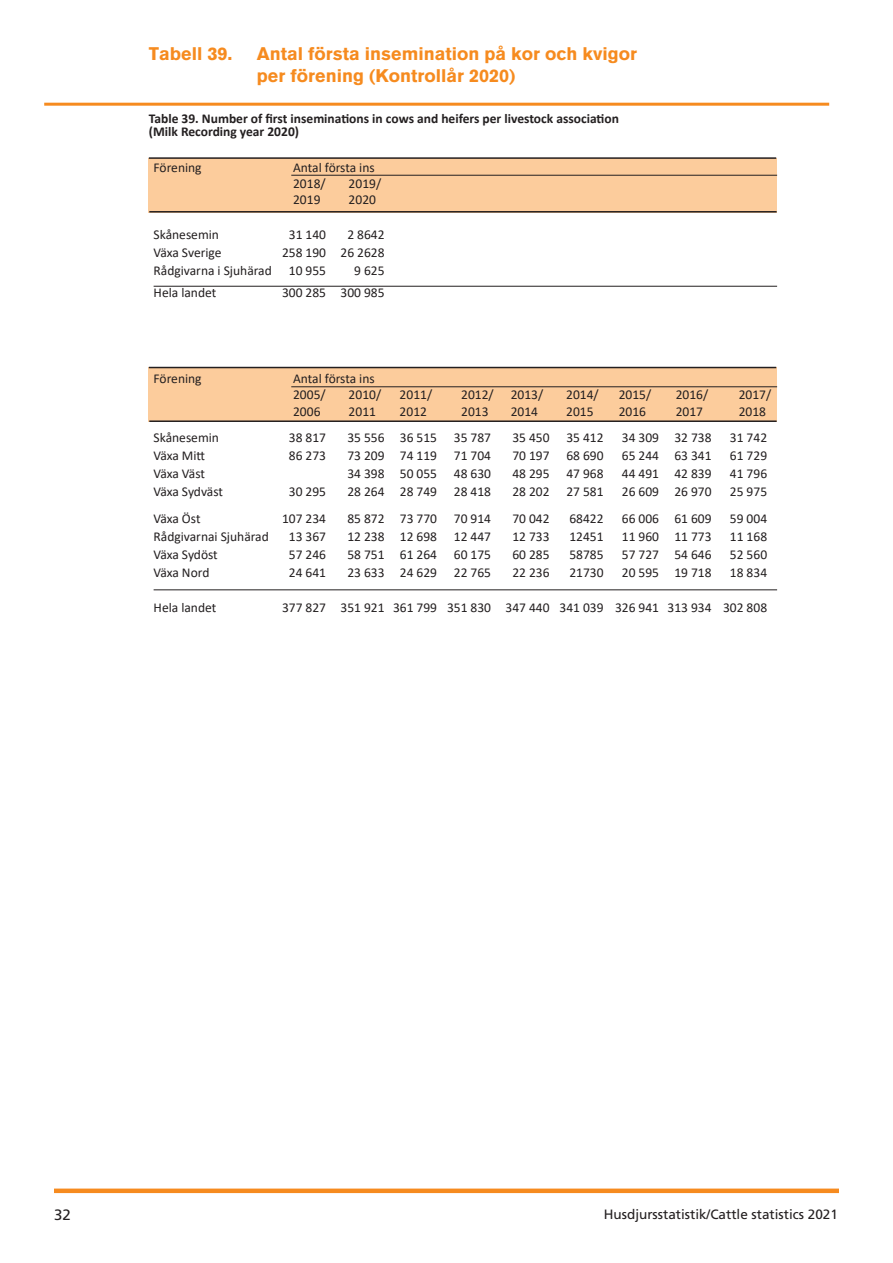
<style>
.page{position:relative;width:893px;height:1263px;background:#fff}
.page>*{position:absolute;margin:0;border:0;box-sizing:border-box;transform-origin:0 0}
.t1{font:900 18px/21.6px "Akzidenz Grotesk";color:#f68b1f}
.t2{font:15px "Frutiger";color:#231f20}
.t3{font:13.5px/16.2px "Calibri";color:#231f20}
.t4{font:700 13.5px/13.5px "Calibri";color:#231f20}
.t5{font:13.5px "Frutiger";color:#231f20}
</style>
<div class="page">
<div style="left:54px;top:1188px;width:785px;height:5px;background:#f68b1f"></div>
<hr style="left:44px;top:103px;width:785px;height:3px;background:#f68b1f">
<div style="left:149px;top:367px;width:628px;height:55px;background:#fccc9c"></div>
<hr style="left:149px;top:367px;width:627px;height:1px;background:#231f20">
<hr style="left:149px;top:420px;width:628px;height:2px;background:#231f20">
<div style="left:149px;top:158px;width:628px;height:55px;background:#fccc9c"></div>
<hr style="left:149px;top:157px;width:627px;height:2px;background:#231f20">
<hr style="left:149px;top:211px;width:628px;height:2px;background:#231f20">
<hr style="left:291px;top:175px;width:486px;height:1px;background:#231f20">
<hr style="left:154px;top:286px;width:623px;height:1px;background:#231f20">
<hr style="left:154px;top:590px;width:623px;height:1px;background:#231f20">
<hr style="left:291px;top:386px;width:486px;height:1px;background:#231f20">
<p class="t1" style="left:149px;top:43px;width:85px">Tabell 39.</p>
<p class="t1" style="left:257px;top:43px;width:382px">Antal första insemination på kor och kvigor per förening (Kontrollår 2020)</p>
<p class="t4" style="left:149px;top:111px;width:472px">Table 39. Number of first inseminations in cows and heifers per livestock association (Milk Recording year 2020)</p>
<p class="t3" style="left:154px;top:159px;width:50px">Förening</p>
<p class="t3" style="left:293px;top:159px;width:83px">Antal första ins<br>2018/</p>
<p class="t3" style="left:349px;top:175px;width:34px">2019/</p>
<p class="t3" style="left:293px;top:191px;width:29px">2019</p>
<p class="t3" style="left:349px;top:191px;width:29px">2020</p>
<p class="t3" style="left:154px;top:226px;width:67px">Skånesemin</p>
<p class="t3" style="left:289px;top:226px;width:39px">31 140</p>
<p class="t3" style="left:347px;top:226px;width:39px">2 8642</p>
<p class="t3" style="left:154px;top:244px;width:69px">Växa Sverige</p>
<p class="t3" style="left:282px;top:244px;width:104px">258 190 26 2628</p>
<p class="t3" style="left:154px;top:262px;width:120px">Rådgivarna i Sjuhärad</p>
<p class="t3" style="left:289px;top:262px;width:39px">10 955</p>
<p class="t3" style="left:354px;top:262px;width:32px">9 625</p>
<p class="t3" style="left:154px;top:284px;width:64px">Hela landet</p>
<p class="t3" style="left:282px;top:284px;width:104px">300 285 300 985</p>
<p class="t3" style="left:154px;top:370px;width:50px">Förening</p>
<p class="t3" style="left:293px;top:370px;width:83px">Antal första ins<br>2005/</p>
<p class="t3" style="left:349px;top:387px;width:34px">2010/</p>
<p class="t3" style="left:400px;top:387px;width:34px">2011/</p>
<p class="t3" style="left:461px;top:387px;width:34px">2012/</p>
<p class="t3" style="left:511px;top:387px;width:34px">2013/</p>
<p class="t3" style="left:566px;top:387px;width:34px">2014/</p>
<p class="t3" style="left:619px;top:387px;width:34px">2015/</p>
<p class="t3" style="left:676px;top:387px;width:34px">2016/</p>
<p class="t3" style="left:739px;top:387px;width:34px">2017/</p>
<p class="t3" style="left:293px;top:403px;width:29px">2006</p>
<p class="t3" style="left:349px;top:403px;width:29px">2011</p>
<p class="t3" style="left:400px;top:403px;width:29px">2012</p>
<p class="t3" style="left:461px;top:403px;width:29px">2013</p>
<p class="t3" style="left:511px;top:403px;width:29px">2014</p>
<p class="t3" style="left:566px;top:403px;width:29px">2015</p>
<p class="t3" style="left:619px;top:403px;width:29px">2016</p>
<p class="t3" style="left:676px;top:403px;width:29px">2017</p>
<p class="t3" style="left:739px;top:403px;width:29px">2018</p>
<p class="t3" style="left:154px;top:429px;width:67px">Skånesemin</p>
<p class="t3" style="left:289px;top:429px;width:39px">38 817</p>
<p class="t3" style="left:347px;top:429px;width:145px">35 556 36 515 35 787</p>
<p class="t3" style="left:512px;top:429px;width:93px">35 450 35 412</p>
<p class="t3" style="left:622px;top:429px;width:91px">34 309 32 738</p>
<p class="t3" style="left:730px;top:429px;width:39px">31 742</p>
<p class="t3" style="left:154px;top:447px;width:53px">Växa Mitt</p>
<p class="t3" style="left:289px;top:447px;width:39px">86 273</p>
<p class="t3" style="left:347px;top:447px;width:145px">73 209 74 119 71 704</p>
<p class="t3" style="left:512px;top:447px;width:93px">70 197 68 690</p>
<p class="t3" style="left:622px;top:447px;width:91px">65 244 63 341</p>
<p class="t3" style="left:730px;top:447px;width:39px">61 729</p>
<p class="t3" style="left:154px;top:465px;width:53px">Växa Väst</p>
<p class="t3" style="left:347px;top:465px;width:145px">34 398 50 055 48 630</p>
<p class="t3" style="left:512px;top:465px;width:93px">48 295 47 968</p>
<p class="t3" style="left:622px;top:465px;width:91px">44 491 42 839</p>
<p class="t3" style="left:730px;top:465px;width:39px">41 796</p>
<p class="t3" style="left:154px;top:483px;width:71px">Växa Sydväst</p>
<p class="t3" style="left:289px;top:483px;width:39px">30 295</p>
<p class="t3" style="left:347px;top:483px;width:145px">28 264 28 749 28 418</p>
<p class="t3" style="left:512px;top:483px;width:93px">28 202 27 581</p>
<p class="t3" style="left:622px;top:483px;width:91px">26 609 26 970</p>
<p class="t3" style="left:730px;top:483px;width:39px">25 975</p>
<p class="t3" style="left:154px;top:510px;width:48px">Växa Öst</p>
<p class="t3" style="left:282px;top:510px;width:46px">107 234</p>
<p class="t3" style="left:347px;top:510px;width:145px">85 872 73 770 70 914</p>
<p class="t3" style="left:512px;top:510px;width:39px">70 042</p>
<p class="t3" style="left:569px;top:510px;width:36px">68422</p>
<p class="t3" style="left:622px;top:510px;width:91px">66 006 61 609</p>
<p class="t3" style="left:730px;top:510px;width:39px">59 004</p>
<p class="t3" style="left:154px;top:528px;width:117px">Rådgivarnai Sjuhärad</p>
<p class="t3" style="left:289px;top:528px;width:39px">13 367</p>
<p class="t3" style="left:347px;top:528px;width:145px">12 238 12 698 12 447</p>
<p class="t3" style="left:512px;top:528px;width:39px">12 733</p>
<p class="t3" style="left:569px;top:528px;width:36px">12451</p>
<p class="t3" style="left:622px;top:528px;width:91px">11 960 11 773</p>
<p class="t3" style="left:730px;top:528px;width:39px">11 168</p>
<p class="t3" style="left:154px;top:546px;width:66px">Växa Sydöst</p>
<p class="t3" style="left:289px;top:546px;width:39px">57 246</p>
<p class="t3" style="left:347px;top:546px;width:145px">58 751 61 264 60 175</p>
<p class="t3" style="left:512px;top:546px;width:39px">60 285</p>
<p class="t3" style="left:569px;top:546px;width:36px">58785</p>
<p class="t3" style="left:622px;top:546px;width:91px">57 727 54 646</p>
<p class="t3" style="left:730px;top:546px;width:39px">52 560</p>
<p class="t3" style="left:154px;top:564px;width:57px">Växa Nord</p>
<p class="t3" style="left:289px;top:564px;width:39px">24 641</p>
<p class="t3" style="left:347px;top:564px;width:145px">23 633 24 629 22 765</p>
<p class="t3" style="left:512px;top:564px;width:39px">22 236</p>
<p class="t3" style="left:569px;top:564px;width:36px">21730</p>
<p class="t3" style="left:622px;top:564px;width:91px">20 595 19 718</p>
<p class="t3" style="left:730px;top:564px;width:39px">18 834</p>
<p class="t3" style="left:154px;top:599px;width:64px">Hela landet</p>
<p class="t3" style="left:282px;top:599px;width:487px">377 827 351 921 361 799 351 830 347 440 341 039 326 941 313 934 302 808</p>
<p class="t2" style="left:54px;top:1206px;width:18px">32</p>
<p class="t5" style="left:604px;top:1206px;width:236px">Husdjursstatistik/Cattle statistics 2021</p>
</div>
